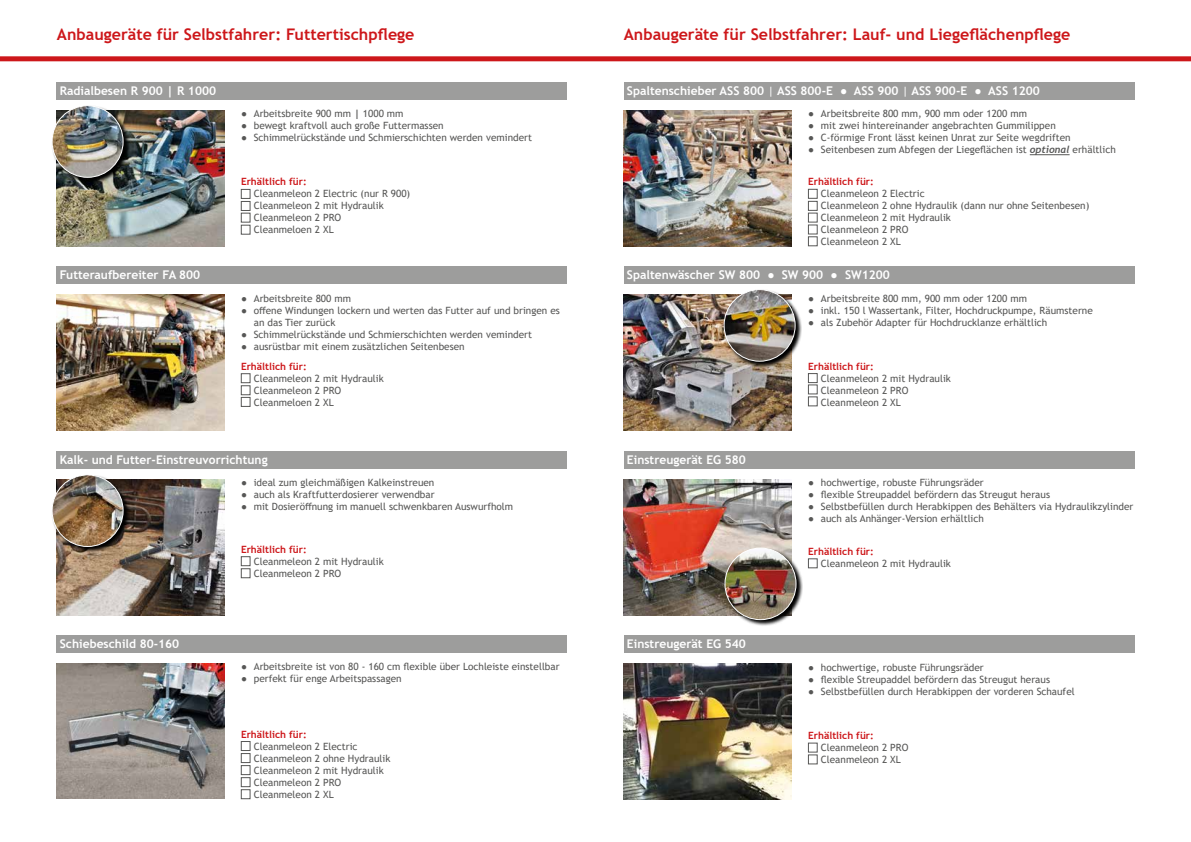
<style>
.page{position:relative;width:1191px;height:842px;background:#fff}
.page>*{position:absolute;margin:0;border:0;box-sizing:border-box;transform-origin:0 0}
.t1{font:700 16px "Trebuchet MS";color:#cd171a}
.t2{font:700 12px "Trebuchet MS";color:#fff}
.t3{font:10px/12px "Trebuchet MS";color:#575756}
.t4{font:700 10px "Trebuchet MS";color:#cd171a}
.s1{font-weight:400}
.s2{font-weight:700}
.s3{font-family:"Trebuchet";font-weight:700;font-style:italic}
</style>
<div class="page">
<div style="left:0;top:56px;width:1191px;height:5px;background:#cd171a"></div>
<img style="left:57px;top:479px;width:167px;height:136px">
<div style="left:57px;top:451px;width:510px;height:17px;background:#9d9d9c"></div>
<div style="left:241px;top:556px;width:9px;height:10px;border:1px solid #575756"></div>
<div style="left:241px;top:568px;width:9px;height:10px;border:1px solid #575756"></div>
<svg style="left:52px;top:476px;width:78px;height:78px"></svg>
<img style="left:52px;top:475px;width:71px;height:71px;border-radius:36px">
<div style="left:52px;top:474px;width:71px;height:73px;border:1px solid #fff;border-radius:50%"></div>
<img style="left:57px;top:663px;width:167px;height:136px">
<div style="left:57px;top:635px;width:510px;height:17px;background:#9d9d9c"></div>
<div style="left:241px;top:753px;width:9px;height:10px;border:1px solid #575756"></div>
<div style="left:241px;top:765px;width:9px;height:10px;border:1px solid #575756"></div>
<div style="left:241px;top:777px;width:9px;height:10px;border:1px solid #575756"></div>
<div style="left:241px;top:789px;width:9px;height:10px;border:1px solid #575756"></div>
<div style="left:241px;top:741px;width:9px;height:10px;border:1px solid #575756"></div>
<img style="left:57px;top:294px;width:167px;height:136px">
<div style="left:57px;top:266px;width:510px;height:17px;background:#9d9d9c"></div>
<div style="left:241px;top:397px;width:9px;height:10px;border:1px solid #575756"></div>
<div style="left:241px;top:385px;width:9px;height:10px;border:1px solid #575756"></div>
<div style="left:241px;top:373px;width:9px;height:10px;border:1px solid #575756"></div>
<img style="left:624px;top:663px;width:167px;height:136px">
<div style="left:624px;top:635px;width:510px;height:17px;background:#9d9d9c"></div>
<div style="left:808px;top:743px;width:9px;height:9px;border:1px solid #575756"></div>
<div style="left:808px;top:755px;width:9px;height:9px;border:1px solid #575756"></div>
<img style="left:624px;top:479px;width:167px;height:136px">
<div style="left:624px;top:451px;width:510px;height:17px;background:#9d9d9c"></div>
<div style="left:808px;top:558px;width:9px;height:10px;border:1px solid #575756"></div>
<svg style="left:725px;top:548px;width:78px;height:78px"></svg>
<img style="left:725px;top:548px;width:71px;height:72px;border-radius:36px">
<div style="left:724px;top:548px;width:72px;height:72px;border:1px solid #fff;border-radius:50%"></div>
<img style="left:624px;top:294px;width:167px;height:136px">
<div style="left:624px;top:266px;width:510px;height:17px;background:#9d9d9c"></div>
<div style="left:808px;top:397px;width:9px;height:9px;border:1px solid #575756"></div>
<div style="left:808px;top:385px;width:9px;height:9px;border:1px solid #575756"></div>
<div style="left:808px;top:373px;width:9px;height:10px;border:1px solid #575756"></div>
<svg style="left:724px;top:291px;width:78px;height:77px"></svg>
<img style="left:724px;top:290px;width:71px;height:71px;border-radius:36px">
<div style="left:723px;top:289px;width:72px;height:73px;border:1px solid #fff;border-radius:50%"></div>
<img style="left:624px;top:110px;width:167px;height:136px">
<hr style="left:1029px;top:154px;width:40px;height:1px;background:#575756">
<div style="left:624px;top:82px;width:510px;height:17px;background:#9d9d9c"></div>
<div style="left:808px;top:201px;width:9px;height:10px;border:1px solid #575756"></div>
<div style="left:808px;top:213px;width:9px;height:9px;border:1px solid #575756"></div>
<div style="left:808px;top:225px;width:9px;height:9px;border:1px solid #575756"></div>
<div style="left:808px;top:237px;width:9px;height:9px;border:1px solid #575756"></div>
<div style="left:808px;top:189px;width:9px;height:10px;border:1px solid #575756"></div>
<img style="left:57px;top:110px;width:167px;height:136px">
<div style="left:57px;top:82px;width:510px;height:17px;background:#9d9d9c"></div>
<div style="left:241px;top:213px;width:9px;height:9px;border:1px solid #575756"></div>
<div style="left:241px;top:201px;width:9px;height:10px;border:1px solid #575756"></div>
<div style="left:241px;top:189px;width:9px;height:10px;border:1px solid #575756"></div>
<div style="left:241px;top:225px;width:9px;height:9px;border:1px solid #575756"></div>
<svg style="left:52px;top:107px;width:78px;height:77px"></svg>
<img style="left:52px;top:106px;width:71px;height:71px;border-radius:36px">
<div style="left:52px;top:105px;width:71px;height:73px;border:1px solid #fff;border-radius:50%"></div>
<h1 class="t1" style="left:57px;top:24px;width:359px">Anbaugeräte für Selbstfahrer: Futtertischpflege</h1>
<h1 class="t1" style="left:624px;top:24px;width:448px">Anbaugeräte für Selbstfahrer: Lauf- und Liegeflächenpflege</h1>
<p class="t2" style="left:60px;top:83px;width:158px">Radialbesen R 900 | R 1000</p>
<p class="t2" style="left:627px;top:83px;width:414px">Spaltenschieber ASS 800 <span class="s1">|</span> ASS 800-E ● ASS 900 <span class="s1">|</span> ASS 900-E ● ASS 1200</p>
<p class="t3" style="left:241px;top:108px;width:164px">● Arbeitsbreite 900 mm <span class="s2">|</span> 1000 mm</p>
<p class="t3" style="left:241px;top:120px;width:204px">● bewegt kraftvoll auch große Futtermassen</p>
<p class="t3" style="left:241px;top:132px;width:292px"><span class="s2">●</span> Schimmelrückstände und Schmierschichten werden vemindert</p>
<p class="t3" style="left:808px;top:108px;width:220px">● Arbeitsbreite 800 mm, 900 mm oder 1200 mm</p>
<p class="t3" style="left:808px;top:120px;width:249px"><span class="s2">●</span> mit zwei hintereinander angebrachten Gummilippen</p>
<p class="t3" style="left:808px;top:132px;width:264px"><span class="s2">●</span> C-förmige Front lässt keinen Unrat zur Seite wegdriften</p>
<p class="t3" style="left:808px;top:144px;width:309px"><span class="s2">●</span> Seitenbesen zum Abfegen der Liegeflächen ist <span class="s3">optional</span> erhältlich</p>
<p class="t4" style="left:241px;top:176px;width:67px">Erhältlich für:</p>
<p class="t3" style="left:254px;top:188px;width:158px">Cleanmeleon 2 Electric (nur R 900)<br>Cleanmeleon 2 mit Hydraulik<br>Cleanmeleon 2 PRO<br>Cleanmeloen 2 XL</p>
<p class="t4" style="left:808px;top:175px;width:67px">Erhältlich für:</p>
<p class="t3" style="left:821px;top:188px;width:270px">Cleanmeleon 2 Electric<br>Cleanmeleon 2 ohne Hydraulik (dann nur ohne Seitenbesen)<br>Cleanmeleon 2 mit Hydraulik<br>Cleanmeleon 2 PRO<br>Cleanmeleon 2 XL</p>
<p class="t2" style="left:60px;top:268px;width:142px">Futteraufbereiter FA 800</p>
<p class="t2" style="left:627px;top:268px;width:264px">Spaltenwäscher SW 800 ● SW 900 ● SW1200</p>
<p class="t3" style="left:241px;top:292px;width:111px">● Arbeitsbreite 800 mm</p>
<p class="t3" style="left:254px;top:304px;width:307px;text-indent:-13px"><span class="s2">●</span> offene Windungen lockern und werten das Futter auf und bringen es an das Tier zurück</p>
<p class="t3" style="left:241px;top:328px;width:292px"><span class="s2">●</span> Schimmelrückstände und Schmierschichten werden vemindert</p>
<p class="t3" style="left:241px;top:340px;width:225px"><span class="s2">●</span> ausrüstbar mit einem zusätzlichen Seitenbesen</p>
<p class="t3" style="left:808px;top:292px;width:220px">● Arbeitsbreite 800 mm, 900 mm oder 1200 mm</p>
<p class="t3" style="left:808px;top:304px;width:286px"><span class="s2">●</span> inkl. 150 l Wassertank, Filter, Hochdruckpumpe, Räumsterne</p>
<p class="t3" style="left:808px;top:316px;width:241px"><span class="s2">●</span> als Zubehör Adapter für Hochdrucklanze erhältlich</p>
<p class="t4" style="left:241px;top:360px;width:67px">Erhältlich für:</p>
<p class="t3" style="left:254px;top:372px;width:131px">Cleanmeleon 2 mit Hydraulik<br>Cleanmeleon 2 PRO<br>Cleanmeloen 2 XL</p>
<p class="t4" style="left:808px;top:360px;width:67px">Erhältlich für:</p>
<p class="t3" style="left:821px;top:372px;width:131px">Cleanmeleon 2 mit Hydraulik<br>Cleanmeleon 2 PRO<br>Cleanmeleon 2 XL</p>
<p class="t2" style="left:60px;top:452px;width:209px">Kalk- und Futter-Einstreuvorrichtung</p>
<p class="t2" style="left:627px;top:452px;width:120px">Einstreugerät EG 580</p>
<p class="t3" style="left:241px;top:477px;width:195px">● ideal zum gleichmäßigen Kalkeinstreuen</p>
<p class="t3" style="left:241px;top:489px;width:195px"><span class="s2">●</span> auch als Kraftfutterdosierer verwendbar</p>
<p class="t3" style="left:241px;top:501px;width:274px"><span class="s2">●</span> mit Dosieröffnung im manuell schwenkbaren Auswurfholm</p>
<p class="t3" style="left:808px;top:477px;width:177px">● hochwertige, robuste Führungsräder</p>
<p class="t3" style="left:808px;top:489px;width:243px"><span class="s2">●</span> flexible Streupaddel befördern das Streugut heraus</p>
<p class="t3" style="left:808px;top:501px;width:327px"><span class="s2">●</span> Selbstbefüllen durch Herabkippen des Behälters via Hydraulikzylinder</p>
<p class="t3" style="left:808px;top:513px;width:177px"><span class="s2">●</span> auch als Anhänger-Version erhältlich</p>
<p class="t4" style="left:241px;top:543px;width:67px">Erhältlich für:</p>
<p class="t3" style="left:254px;top:556px;width:131px">Cleanmeleon 2 mit Hydraulik<br>Cleanmeleon 2 PRO</p>
<p class="t4" style="left:808px;top:545px;width:67px">Erhältlich für:</p>
<p class="t3" style="left:821px;top:557px;width:131px">Cleanmeleon 2 mit Hydraulik</p>
<p class="t2" style="left:60px;top:636px;width:121px">Schiebeschild 80-160</p>
<p class="t2" style="left:627px;top:637px;width:120px">Einstreugerät EG 540</p>
<p class="t3" style="left:241px;top:661px;width:320px">● Arbeitsbreite ist von 80 - 160 cm flexible über Lochleiste einstellbar</p>
<p class="t3" style="left:241px;top:673px;width:162px"><span class="s2">●</span> perfekt für enge Arbeitspassagen</p>
<p class="t3" style="left:808px;top:661px;width:177px">● hochwertige, robuste Führungsräder</p>
<p class="t3" style="left:808px;top:673px;width:243px"><span class="s2">●</span> flexible Streupaddel befördern das Streugut heraus</p>
<p class="t3" style="left:808px;top:685px;width:268px"><span class="s2">●</span> Selbstbefüllen durch Herabkippen der vorderen Schaufel</p>
<p class="t4" style="left:241px;top:728px;width:67px">Erhältlich für:</p>
<p class="t3" style="left:254px;top:740px;width:138px">Cleanmeleon 2 Electric<br>Cleanmeleon 2 ohne Hydraulik<br>Cleanmeleon 2 mit Hydraulik<br>Cleanmeleon 2 PRO<br>Cleanmeleon 2 XL</p>
<p class="t4" style="left:808px;top:729px;width:67px">Erhältlich für:</p>
<p class="t3" style="left:821px;top:741px;width:89px">Cleanmeleon 2 PRO<br>Cleanmeleon 2 XL</p>
</div>
